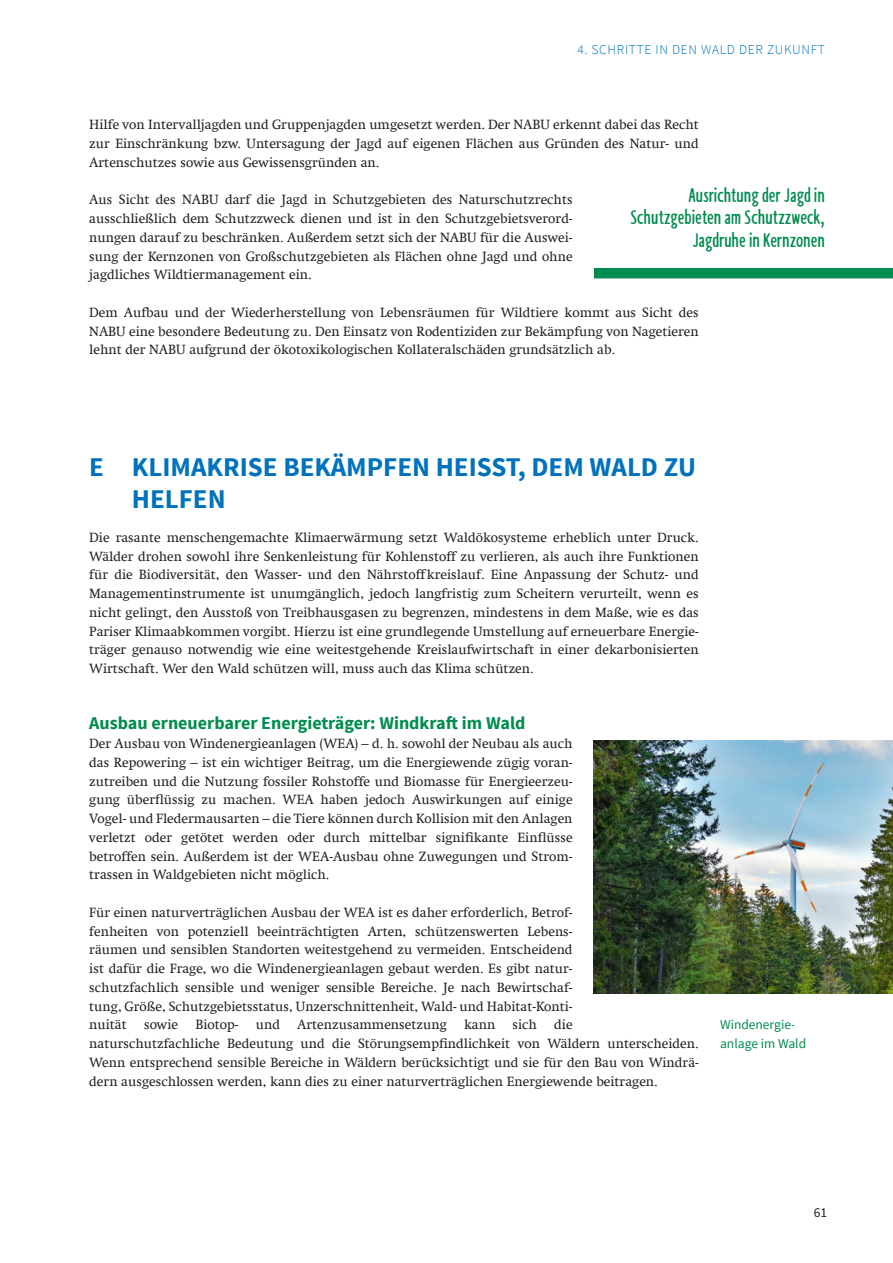
<style>
.page{position:relative;width:893px;height:1263px;background:#fff}
.page>*{position:absolute;margin:0;border:0;box-sizing:border-box;transform-origin:0 0}
._02_-_H2_Überschrift{font:700 27px/31.5px "Source Sans Pro";color:#0072bc}
.Marginalie_R{font:700 21px/22.5px "Nabu Hand";color:#008c4e;text-align:right}
._03_-_H3_Zwischenübe{font:700 18px "Source Sans Pro";color:#008c4e}
.Fließtext{font:13.5px/18.8px "Swift Com";color:#231f20;text-align:justify}
.t1{font:300 13.5px "Source Sans Pro";letter-spacing:.05em;color:#0072bc}
.BU{font:13.5px/18.8px "Source Sans Pro";color:#008c4e}
.t2{font:13.5px "Source Sans Pro";color:#231f20}
</style>
<div class="page">
<div style="left:594px;top:268px;width:299px;height:10px;background:#008c4e"></div>
<img style="left:594px;top:740px;width:299px;height:253px">
<p class="t1" style="left:577px;top:42px;width:39px">4. SCHRITT</p>
<p class="t1" style="left:644px;top:42px;width:181px">E IN DEN WALD DER ZUKUN FT</p>
<p class="Fließtext" style="left:89px;top:115px;width:611px">Hilfe von Intervalljagden und Gruppenjagden umgesetzt werden. Der NABU erkennt dabei das Recht zur Einschränkung bzw. Untersagung der Jagd auf eigenen Flächen aus Gründen des Natur- und Artenschutzes sowie aus Gewissensgründen an.</p>
<p class="Fließtext" style="left:89px;top:190px;width:485px">Aus Sicht des NABU darf die Jagd in Schutzgebieten des Naturschutzrechts ausschließlich dem Schutzzweck dienen und ist in den Schutzgebietsverord&shy;nungen darauf zu beschränken. Außerdem setzt sich der NABU für die Auswei&shy;sung der Kernzonen von Großschutzgebieten als Flächen ohne Jagd und ohne jagdliches Wildtiermanagement ein.</p>
<p class="Fließtext" style="left:89px;top:303px;width:611px">Dem Aufbau und der Wiederherstellung von Lebensräumen für Wildtiere kommt aus Sicht des NABU eine besondere Bedeutung zu. Den Einsatz von Rodentiziden zur Bekämpfung von Nagetieren lehnt der NABU aufgrund der ökotoxikologischen Kollateralschäden grundsätzlich ab.</p>
<p class="Marginalie_R" style="left:630px;top:184px;width:196px">Ausrichtung der Jagd in<br>Schutzgebieten am Schutzzweck,<br>Jagdruhe in Kernzonen</p>
<h2 class="_02_-_H2_Überschrift" style="left:132px;top:452px;width:566px;text-indent:-43px">E KLIMAKRISE BEKÄMPFEN HEISST, DEM WALD ZU<br>HELFEN</h2>
<p class="Fließtext" style="left:89px;top:528px;width:611px">Die rasante menschengemachte Klimaerwärmung setzt Waldökosysteme erheblich unter Druck.<br>Wälder drohen sowohl ihre Senkenleistung für Kohlenstoff zu verlieren, als auch ihre Funktionen für die Biodiversität, den Wasser- und den Nährstoffkreislauf. Eine Anpassung der Schutz- und Managementinstrumente ist unumgänglich, jedoch langfristig zum Scheitern verurteilt, wenn es nicht gelingt, den Ausstoß von Treibhausgasen zu begrenzen, mindestens in dem Maße, wie es das Pariser Klimaabkommen vorgibt. Hierzu ist eine grundlegende Umstellung auf erneuerbare Energie&shy;träger genauso notwendig wie eine weitestgehende Kreislaufwirtschaft in einer dekarbonisierten Wirtschaft. Wer den Wald schützen will, muss auch das Klima schützen.</p>
<p class="_03_-_H3_Zwischenübe" style="left:89px;top:712px;width:438px">Ausbau erneuerbarer Energieträger: Windkraft im Wald</p>
<p class="Fließtext" style="left:89px;top:734px;width:485px">Der Ausbau von Windenergieanlagen (WEA) – d. h. sowohl der Neubau als auch das Repowering – ist ein wichtiger Beitrag, um die Energiewende zügig voran&shy;zutreiben und die Nutzung fossiler Rohstoffe und Biomasse für Energieerzeu&shy;gung überflüssig zu machen. WEA haben jedoch Auswirkungen auf einige Vogel- und Fledermausarten – die Tiere können durch Kollision mit den Anlagen verletzt oder getötet werden oder durch mittelbar signifikante Einflüsse betroffen sein. Außerdem ist der WEA-Ausbau ohne Zuwegungen und Strom&shy;trassen in Waldgebieten nicht möglich.</p>
<p class="Fließtext" style="left:89px;top:903px;width:485px">Für einen naturverträglichen Ausbau der WEA ist es daher erforderlich, Betrof&shy;fenheiten von potenziell beeinträchtigten Arten, schützenswerten Lebens&shy;räumen und sensiblen Standorten weitestgehend zu vermeiden. Entscheidend ist dafür die Frage, wo die Windenergieanlagen gebaut werden. Es gibt natur&shy;schutzfachlich sensible und weniger sensible Bereiche. Je nach Bewirtschaf&shy;tung, Größe, Schutzgebietsstatus, Unzerschnittenheit, Wald- und Habitat-Konti&shy;nuität</p>
<p class="Fließtext" style="left:89px;top:1015px;width:611px;text-align:left;text-indent:465px">die naturschutzfachliche Bedeutung und die Störungsempfindlichkeit von Wäldern unterscheiden.<br>Wenn entsprechend sensible Bereiche in Wäldern berücksichtigt und sie für den Bau von Windrä&shy;dern ausgeschlossen werden, kann dies zu einer naturverträglichen Energiewende beitragen.</p>
<p class="Fließtext" style="left:144px;top:1015px;width:36px">sowie</p>
<p class="Fließtext" style="left:195px;top:1015px;width:45px">Biotop-</p>
<p class="Fließtext" style="left:256px;top:1015px;width:26px">und</p>
<p class="Fließtext" style="left:297px;top:1015px;width:151px">Artenzusammensetzung</p>
<p class="Fließtext" style="left:464px;top:1015px;width:33px">kann</p>
<p class="Fließtext" style="left:513px;top:1015px;width:26px">sich</p>
<p class="BU" style="left:720px;top:1016px;width:88px">Windenergie&shy;anlage im Wald</p>
<p class="t2" style="left:814px;top:1204px;width:15px">61</p>
</div>
